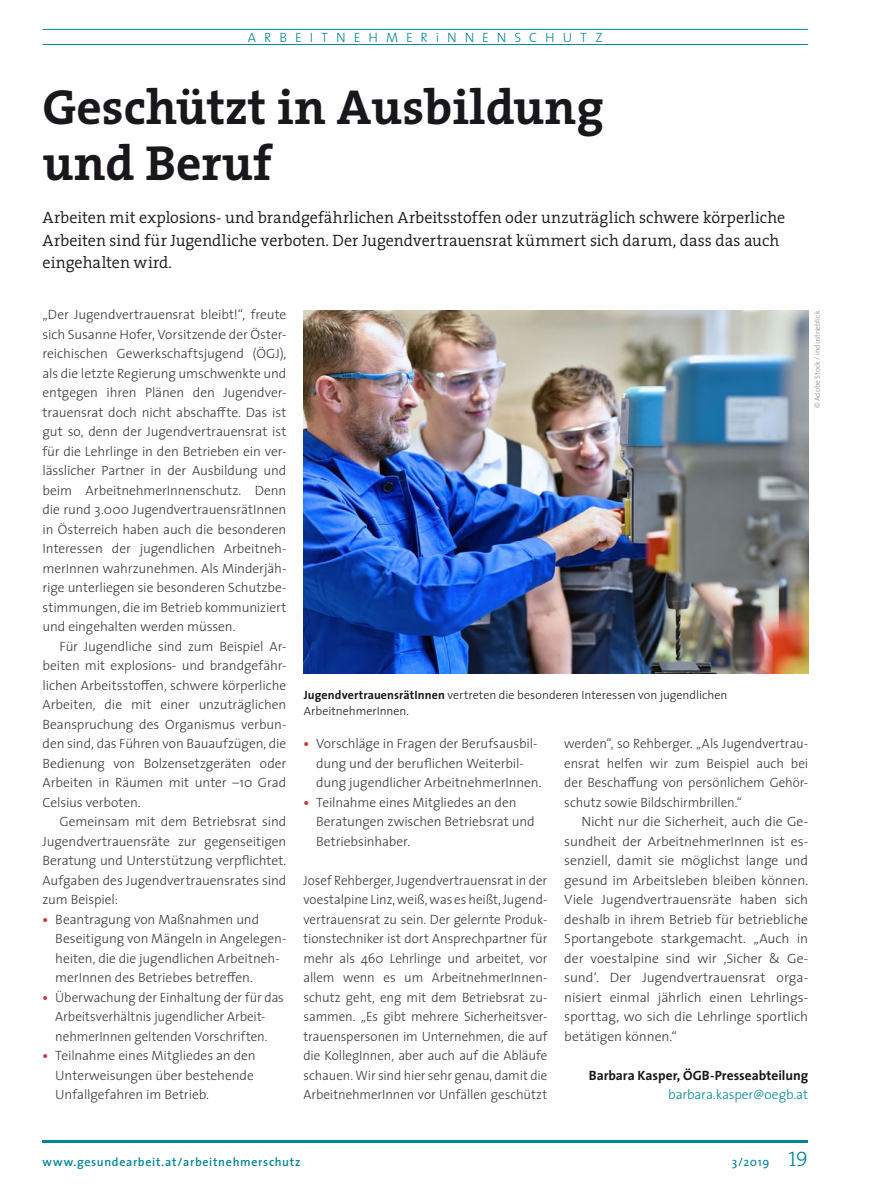
<style>
.page{position:relative;width:872px;height:1191px;background:#fff}
.page>*{position:absolute;margin:0;border:0;box-sizing:border-box;transform-origin:0 0}
.t1{font:700 49.5px/55.5px "The Serif";color:#1a171c}
.t2{font:300 16.5px/22.5px "The Serif";color:#1a171c}
.t3{font:300 13.5px/19.5px "The Sans";letter-spacing:-.005em;color:#38373a;text-align:justify}
.t4{font:700 13.5px "The Sans";letter-spacing:-.005em;color:#1a171c}
.t5{font:300 13.5px "The Sans";letter-spacing:.59em;color:#008795}
.t6{font:300 13.5px "The Sans";letter-spacing:-.005em;color:#008795}
.t7{font:300 12px/16.5px "The Sans";color:#1a171c}
.t8{font:600 12px "The Sans";letter-spacing:.06em;color:#008795}
.t9{font:12px "The Sans";color:#008795}
.t10{font:300 7.5px "The Sans";color:#888785}
.s1{font-weight:700;color:#c73642}
.s2{font-weight:700}
.s3{font-family:"The Serif Light Caps";font-size:21px}
</style>
<div class="page">
<hr style="left:43px;top:29px;width:765px;height:1px;background:#008795">
<hr style="left:43px;top:44px;width:765px;height:1px;background:#008795">
<img style="left:304px;top:311px;width:504px;height:362px">
<hr style="left:43px;top:1140px;width:765px;height:2px;background:#008795">
<p class="t5" style="left:248px;top:26px;width:356px">ARBEITNEHMERiNNENSCHUTZ</p>
<h1 class="t1" style="left:43px;top:78px;width:563px">Geschützt in Ausbildung und Beruf</h1>
<p class="t2" style="left:43px;top:206px;width:744px">Arbeiten mit explosions- und brandgefährlichen Arbeitsstoffen oder unzuträglich schwere körperliche<br>Arbeiten sind für Jugendliche verboten. Der Jugendvertrauensrat kümmert sich darum, dass das auch eingehalten wird.</p>
<p class="t3" style="left:43px;top:304px;width:245px">„Der Jugendvertrauensrat bleibt!“, freute sich Susanne Hofer, Vorsitzende der Öster&shy;reichischen Gewerkschaftsjugend (ÖGJ), als die letzte Regierung umschwenkte und entgegen ihren Plänen den Jugendver&shy;trauensrat doch nicht abschaffte. Das ist gut so, denn der Jugendvertrauensrat ist für die Lehrlinge in den Betrieben ein ver&shy;lässlicher Partner in der Ausbildung und beim ArbeitnehmerInnenschutz. Denn die rund 3.000 JugendvertrauensrätInnen in Österreich haben auch die besonderen Interessen der jugendlichen Arbeitneh&shy;merInnen wahrzunehmen. Als Minderjäh&shy;rige unterliegen sie besonderen Schutzbe&shy;stimmungen, die im Betrieb kommuniziert und eingehalten werden müssen.</p>
<p class="t3" style="left:43px;top:636px;width:245px;text-indent:17px">Für Jugendliche sind zum Beispiel Ar&shy;beiten mit explosions- und brandgefähr&shy;lichen Arbeitsstoffen, schwere körperliche Arbeiten, die mit einer unzuträglichen Beanspruchung des Organismus verbun&shy;den sind, das Führen von Bauaufzügen, die Bedienung von Bolzensetzgeräten oder Arbeiten in Räumen mit unter –10 Grad Celsius verboten.</p>
<p class="t3" style="left:43px;top:811px;width:245px;text-indent:17px">Gemeinsam mit dem Betriebsrat sind Jugendvertrauensräte zur gegenseitigen Beratung und Unterstützung verpflichtet.<br>Aufgaben des Jugendvertrauensrates sind zum Beispiel:</p>
<p class="t3" style="left:55px;top:909px;width:233px;text-align:left;text-indent:-13px"><span class="s1">•</span> Beantragung von Maßnahmen und Beseitigung von Mängeln in Angelegen&shy;heiten, die die jugendlichen Arbeitneh&shy;merInnen des Betriebes betreffen.</p>
<p class="t3" style="left:43px;top:987px;width:243px;text-align:center"><span class="s1">•</span> Überwachung der Einhaltung der für das<br>Arbeitsverhältnis jugendlicher Arbeit&shy;nehmerInnen geltenden Vorschriften.</p>
<p class="t3" style="left:55px;top:1045px;width:202px;text-align:left;text-indent:-13px"><span class="s1">•</span> Teilnahme eines Mitgliedes an den<br>Unterweisungen über bestehende<br>Unfallgefahren im Betrieb.</p>
<p class="t10" style="left:811px;top:408px;width:99px;rotate:-90deg">© Adobe Stock / industrieblick</p>
<p class="t7" style="left:304px;top:686px;width:425px"><span class="s2">JugendvertrauensrätInnen</span> vertreten die besonderen Interessen von jugendlichen<br>ArbeitnehmerInnen.</p>
<p class="t3" style="left:316px;top:733px;width:227px;text-align:left;text-indent:-13px"><span class="s1">•</span> Vorschläge in Fragen der Berufsausbil&shy;dung und der beruflichen Weiterbil&shy;dung jugendlicher ArbeitnehmerInnen.</p>
<p class="t3" style="left:316px;top:792px;width:220px;text-align:left;text-indent:-13px"><span class="s1">•</span> Teilnahme eines Mitgliedes an den<br>Beratungen zwischen Betriebsrat und<br>Betriebsinhaber.</p>
<p class="t3" style="left:303px;top:870px;width:245px">Josef Rehberger, Jugendvertrauensrat in der voestalpine Linz, weiß, was es heißt, Jugend&shy;vertrauensrat zu sein. Der gelernte Produk&shy;tionstechniker ist dort Ansprechpartner für mehr als 460 Lehrlinge und arbeitet, vor allem wenn es um ArbeitnehmerInnen&shy;schutz geht, eng mit dem Betriebsrat zu&shy;sammen. „Es gibt mehrere Sicherheitsver&shy;trauenspersonen im Unternehmen, die auf die KollegInnen, aber auch auf die Abläufe schauen. Wir sind hier sehr genau, damit die ArbeitnehmerInnen vor Unfällen geschützt</p>
<p class="t3" style="left:564px;top:733px;width:245px">werden“, so Rehberger. „Als Jugendvertrau&shy;ensrat helfen wir zum Beispiel auch bei der Beschaffung von persönlichem Gehör&shy;schutz sowie Bildschirmbrillen.“</p>
<p class="t3" style="left:564px;top:811px;width:245px;text-indent:17px">Nicht nur die Sicherheit, auch die Ge&shy;sundheit der ArbeitnehmerInnen ist es&shy;senziell, damit sie möglichst lange und gesund im Arbeitsleben bleiben können.<br>Viele Jugendvertrauensräte haben sich deshalb in ihrem Betrieb für betriebliche Sportangebote starkgemacht. „Auch in der voestalpine sind wir ‚Sicher &amp; Ge&shy;sund‘. Der Jugendvertrauensrat orga&shy;nisiert einmal jährlich einen Lehrlings&shy;sporttag, wo sich die Lehrlinge sportlich betätigen können.“</p>
<p class="t4" style="left:589px;top:1064px;width:221px">Barbara Kasper, ÖGB-Presseabteilung</p>
<p class="t6" style="left:668px;top:1083px;width:141px">barbara.kasper@oegb.at</p>
<p class="t8" style="left:43px;top:1151px;width:259px">www.gesundearbeit.at/arbeitnehmerschutz</p>
<p class="t9" style="left:731px;top:1151px;width:78px">3/2019 <span class="s3">19</span></p>
</div>
